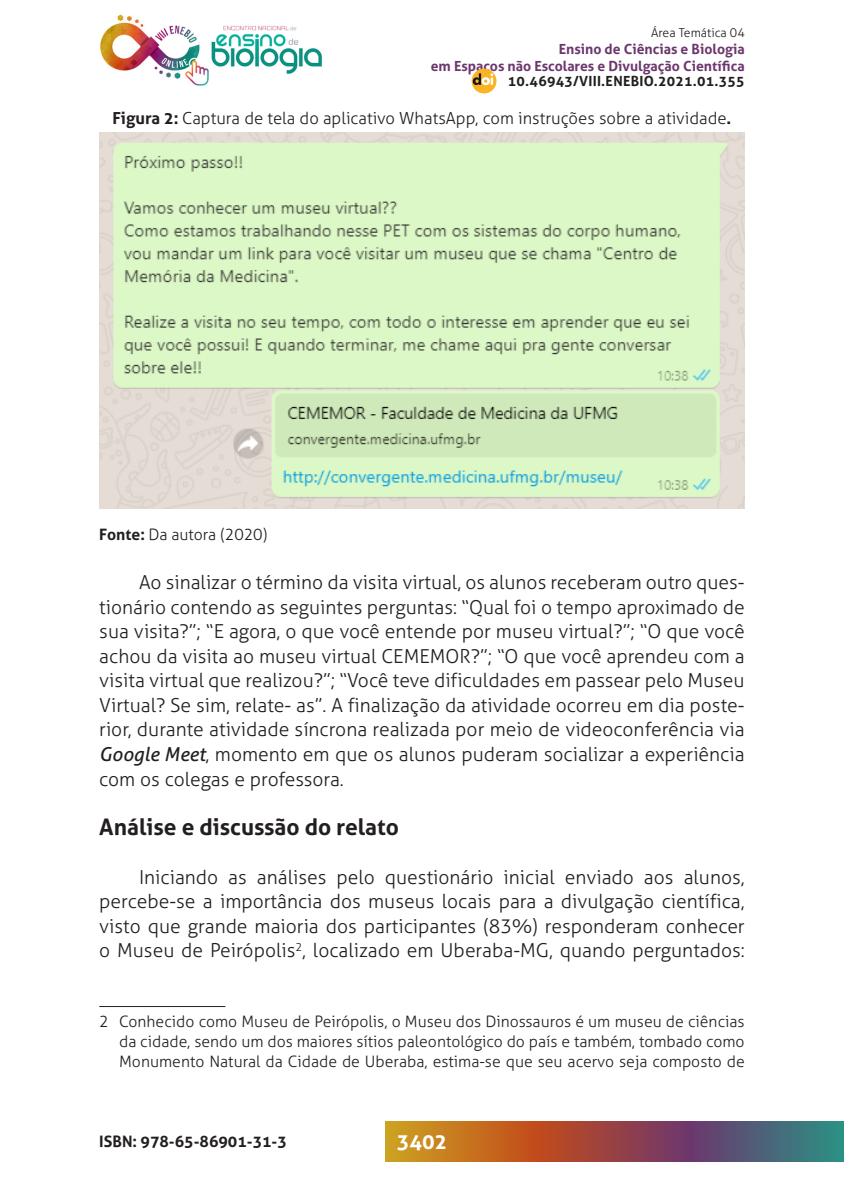
<style>
.page{position:relative;width:844px;height:1191px;background:#fff}
.page>*{position:absolute;margin:0;border:0;box-sizing:border-box;transform-origin:0 0}
._5_SUBTÍTULO{font:700 22.75px "Aller";color:#231f20}
.t1{font:700 21px "Aller";color:#fff}
._2_CORPO{font:300 19.25px/24.5px "Aller";color:#231f20;text-align:justify}
._7_LEGENDAS{font:300 16.62px "Aller";color:#231f20}
._3_RODAPE{font:300 15.75px/20.1px "Aller";color:#231f20;text-align:justify}
.t2{font:700 15.75px "Aller";color:#231f20}
._8_FONTES{font:300 15.75px "Aller";color:#231f20}
.t3{font:700 14px/16.8px "Aller";color:#6c376e;text-align:right}
.t4{font:700 14px "Aller";letter-spacing:.02em;color:#231f20}
.t5{font:300 12.25px "Aller";color:#231f20}
.s1{font-weight:700}
.s2{font-weight:400;font-style:italic}
</style>
<div class="page">
<img style="left:100px;top:14px;width:109px;height:72px">
<img style="left:211px;top:25px;width:111px;height:49px">
<svg style="left:385px;top:1121px;width:458px;height:40px;background:#8d5e49"></svg>
<div style="left:471px;top:69px;width:25px;height:24px;background:#fbb323;border-radius:50%"></div>
<svg style="left:472px;top:73px;width:21px;height:12px"></svg>
<img style="left:99px;top:133px;width:645px;height:376px">
<hr style="left:99px;top:1006px;width:126px;height:1px;background:#231f20">
<p class="t5" style="left:651px;top:26px;width:95px">Área Temática 04</p>
<p class="t3" style="left:430px;top:41px;width:315px">Ensino de Ciências e Biologia<br>em Espaços não Escolares e Divulgação Científica</p>
<p class="t4" style="left:508px;top:73px;width:238px">10.46943/VIII.ENEBIO.2021.01.355</p>
<p class="_7_LEGENDAS" style="left:112px;top:108px;width:620px"><span class="s1">Figura 2:</span> Captura de tela do aplicativo WhatsApp, com instruções sobre a atividade<span class="s1">.</span></p>
<p class="_8_FONTES" style="left:99px;top:525px;width:169px"><span class="s1">Fonte:</span> Da autora (2020)</p>
<p class="_2_CORPO" style="left:99px;top:570px;width:646px;text-indent:40px">Ao sinalizar o término da visita virtual, os alunos receberam outro ques&shy;tionário contendo as seguintes perguntas: “Qual foi o tempo aproximado de sua visita?”; “E agora, o que você entende por museu virtual?”; “O que você achou da visita ao museu virtual CEMEMOR?”; “O que você aprendeu com a visita virtual que realizou?”; “Você teve dificuldades em passear pelo Museu Virtual? Se sim, relate- as”. A finalização da atividade ocorreu em dia poste&shy;rior, durante atividade síncrona realizada por meio de videoconferência via <span class="s2">Google Meet</span>, momento em que os alunos puderam socializar a experiência com os colegas e professora.</p>
<p class="_5_SUBTÍTULO" style="left:99px;top:812px;width:301px">Análise e discussão do relato</p>
<p class="_2_CORPO" style="left:99px;top:864px;width:646px;text-indent:40px">Iniciando as análises pelo questionário inicial enviado aos alunos, percebe-se a importância dos museus locais para a divulgação científica, visto que grande maioria dos participantes (83%) responderam conhecer o Museu de Peirópolis<sup>2</sup>, localizado em Uberaba-MG, quando perguntados:</p>
<p class="_3_RODAPE" style="left:119px;top:1011px;width:627px;text-indent:-20px">2 Conhecido como Museu de Peirópolis, o Museu dos Dinossauros é um museu de ciências da cidade, sendo um dos maiores sítios paleontológico do país e também, tombado como Monumento Natural da Cidade de Uberaba, estima-se que seu acervo seja composto de</p>
<p class="t2" style="left:99px;top:1131px;width:189px">ISBN: 978-65-86901-31-3</p>
<p class="t1" style="left:396px;top:1128px;width:52px">3402</p>
</div>
